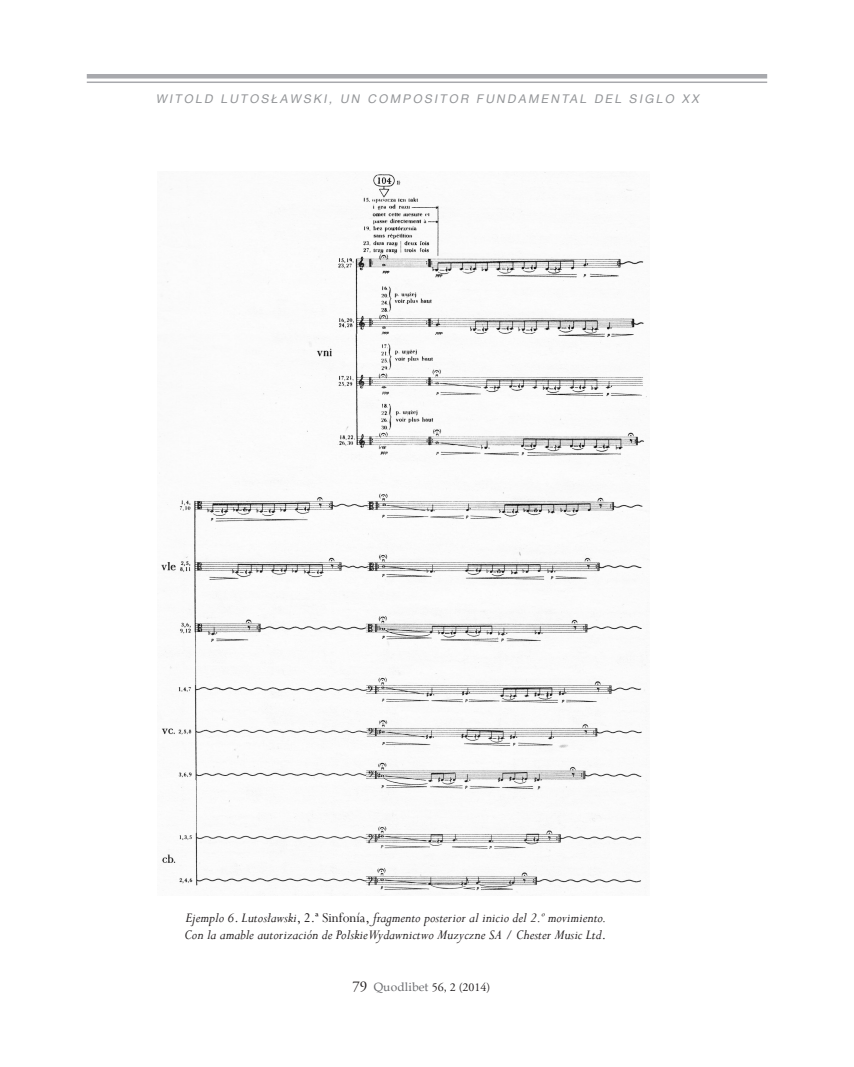
<style>
.page{position:relative;width:854px;height:1067px;background:#fff}
.page>*{position:absolute;margin:0;border:0;box-sizing:border-box;transform-origin:0 0}
.t1{font:italic 15px/16.5px "Perpetua";color:#231f20}
.t2{font:italic 12px "Helvetica Neue";color:#939598}
.t3{font:12px "Adobe Garamond Pro";color:#231f20}
.s1{font-style:normal}
.s2{font-size:15px}
.s3{font-family:"Book Antiqua";color:#6c6d70}
</style>
<div class="page">
<hr style="left:87px;top:74px;width:680px;height:4px;background:#a8a9ad">
<hr style="left:87px;top:81px;width:680px;height:2px;background:#a8a9ad">
<img style="left:159px;top:172px;width:488px;height:721px">
<p class="t2" style="left:156px;top:91px;width:23px">WITO</p>
<p class="t2" style="left:195px;top:91px;width:248px">LD LUTO SŁAW SKI , UN CO MPO SITO</p>
<p class="t2" style="left:460px;top:91px;width:243px">R FUND AMENTAL D EL SI GLO XX</p>
<p class="t1" style="left:185px;top:909px;width:423px">Ejemplo 6<span class="s1">.</span> Lutosławski<span class="s1">, 2.ª Sinfonía,</span> fragmento posterior al inicio del 2.º movimiento.<br>Con la amable autorización de Polskie Wydawnictwo Muzyczne SA / Chester Music Ltd<span class="s1">.</span></p>
<p class="t3" style="left:352px;top:980px;width:140px"><span class="s2">79</span> <span class="s3">Quodlibet</span> 56, 2 (2014)</p>
</div>
